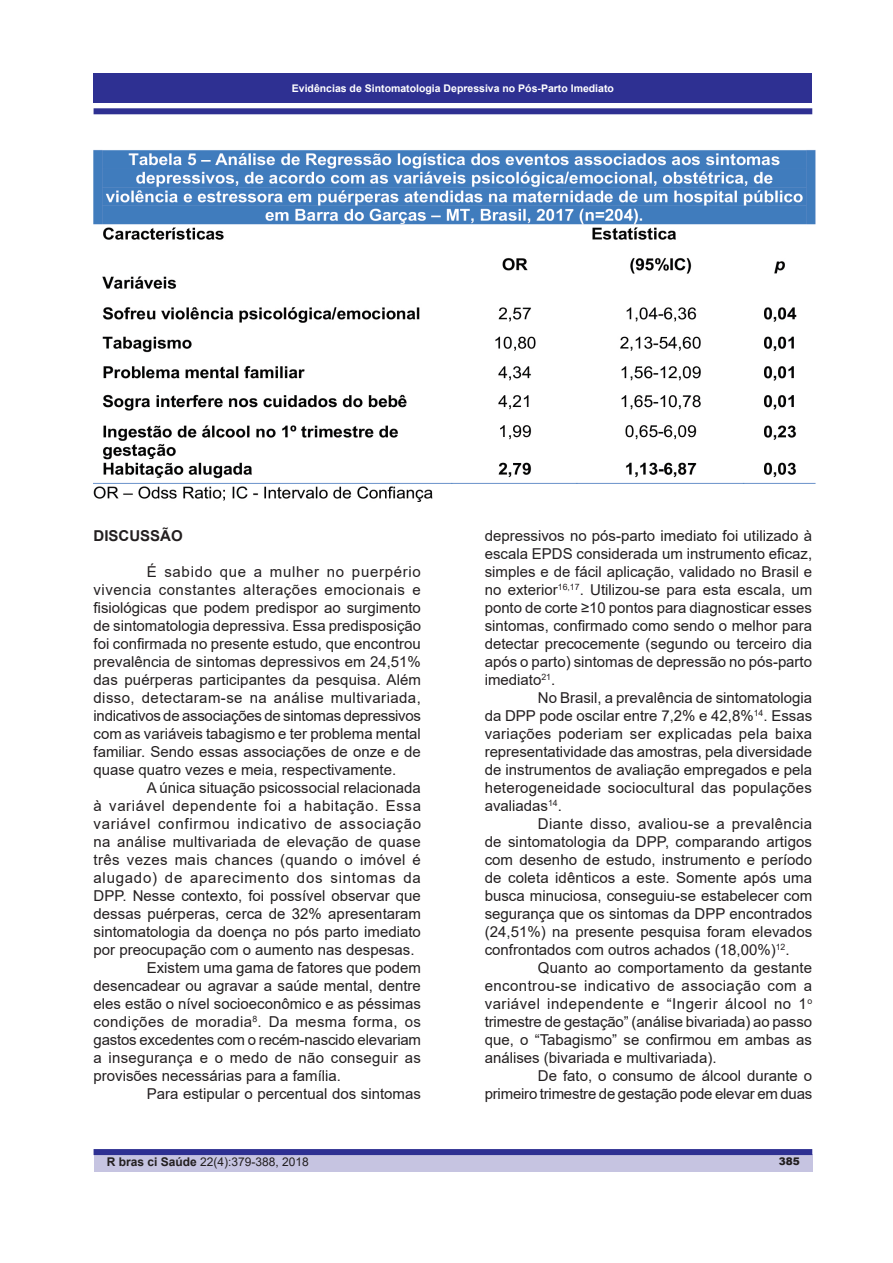
<style>
.page{position:relative;width:893px;height:1263px;background:#fff}
.page>*{position:absolute;margin:0;border:0;box-sizing:border-box;transform-origin:0 0}
.t1{font:15px/18px "Arial";color:#231f20;text-align:justify}
.t2{font:700 15px "Arial";color:#231f20}
.t3{font:12px "Arial";color:#231f20}
.t4{font:700 10.5px "Arial";color:#fff}
.t5{font:900 10.5px "Arial";color:#231f20}
.s1{font-weight:700}
</style>
<div class="page">
<div style="left:94px;top:1154px;width:719px;height:17px;background:#c6c4e1"></div>
<div style="left:94px;top:73px;width:718px;height:30px;background:#2e3092"></div>
<div style="left:94px;top:108px;width:718px;height:6px;background:#2e3092"></div>
<div style="left:94px;top:1149px;width:718px;height:6px;background:#2e3092"></div>
<img style="left:94px;top:150px;width:722px;height:351px">
<p class="t4" style="left:292px;top:81px;width:324px">Evidências de Sintomatologia Depressiva no Pós-Parto Imediato</p>
<p class="t2" style="left:94px;top:526px;width:91px">DISCUSSÃO</p>
<p class="t1" style="left:94px;top:563px;width:329px;text-indent:53px">É sabido que a mulher no puerpério vivencia constantes alterações emocionais e fisiológicas que podem predispor ao surgimento de sintomatologia depressiva. Essa predisposição foi confirmada no presente estudo, que encontrou prevalência de sintomas depressivos em 24,51% das puérperas participantes da pesquisa. Além disso, detectaram-se na análise multivariada, indicativos de associações de sintomas depressivos com as variáveis tabagismo e ter problema mental familiar. Sendo essas associações de onze e de quase quatro vezes e meia, respectivamente.</p>
<p class="t1" style="left:94px;top:779px;width:329px;text-indent:53px">A única situação psicossocial relacionada à variável dependente foi a habitação. Essa variável confirmou indicativo de associação na análise multivariada de elevação de quase três vezes mais chances (quando o imóvel é alugado) de aparecimento dos sintomas da DPP. Nesse contexto, foi possível observar que dessas puérperas, cerca de 32% apresentaram sintomatologia da doença no pós parto imediato por preocupação com o aumento nas despesas.</p>
<p class="t1" style="left:94px;top:959px;width:329px;text-indent:53px">Existem uma gama de fatores que podem desencadear ou agravar a saúde mental, dentre eles estão o nível socioeconômico e as péssimas condições de moradia<sup>8</sup>. Da mesma forma, os gastos excedentes com o recém-nascido elevariam a insegurança e o medo de não conseguir as provisões necessárias para a família.</p>
<p class="t1" style="left:147px;top:1085px;width:276px">Para estipular o percentual dos sintomas</p>
<p class="t1" style="left:485px;top:527px;width:329px">depressivos no pós-parto imediato foi utilizado à escala EPDS considerada um instrumento eficaz, simples e de fácil aplicação, validado no Brasil e no exterior<sup>16,17</sup>. Utilizou-se para esta escala, um ponto de corte ≥10 pontos para diagnosticar esses sintomas, confirmado como sendo o melhor para detectar precocemente (segundo ou terceiro dia após o parto) sintomas de depressão no pós-parto imediato<sup>21</sup>.</p>
<p class="t1" style="left:485px;top:689px;width:329px;text-indent:53px">No Brasil, a prevalência de sintomatologia da DPP pode oscilar entre 7,2% e 42,8%<sup>14</sup>. Essas variações poderiam ser explicadas pela baixa representatividade das amostras, pela diversidade de instrumentos de avaliação empregados e pela heterogeneidade sociocultural das populações avaliadas<sup>14</sup>.</p>
<p class="t1" style="left:485px;top:815px;width:329px;text-indent:53px">Diante disso, avaliou-se a prevalência de sintomatologia da DPP, comparando artigos com desenho de estudo, instrumento e período de coleta idênticos a este. Somente após uma busca minuciosa, conseguiu-se estabelecer com segurança que os sintomas da DPP encontrados (24,51%) na presente pesquisa foram elevados confrontados com outros achados (18,00%)<sup>12</sup>.</p>
<p class="t1" style="left:485px;top:959px;width:329px;text-indent:53px">Quanto ao comportamento da gestante encontrou-se indicativo de associação com a variável independente e “Ingerir álcool no 1<sup>o </sup>trimestre de gestação” (análise bivariada) ao passo que, o “Tabagismo” se confirmou em ambas as análises (bivariada e multivariada).</p>
<p class="t1" style="left:485px;top:1067px;width:329px;text-align:right">De fato, o consumo de álcool durante o primeiro trimestre de gestação pode elevar em duas</p>
<p class="t3" style="left:107px;top:1153px;width:204px"><span class="s1">R bras ci Saúde</span> 22(4):379-388, 2018</p>
<p class="t5" style="left:779px;top:1153px;width:23px">385</p>
</div>
